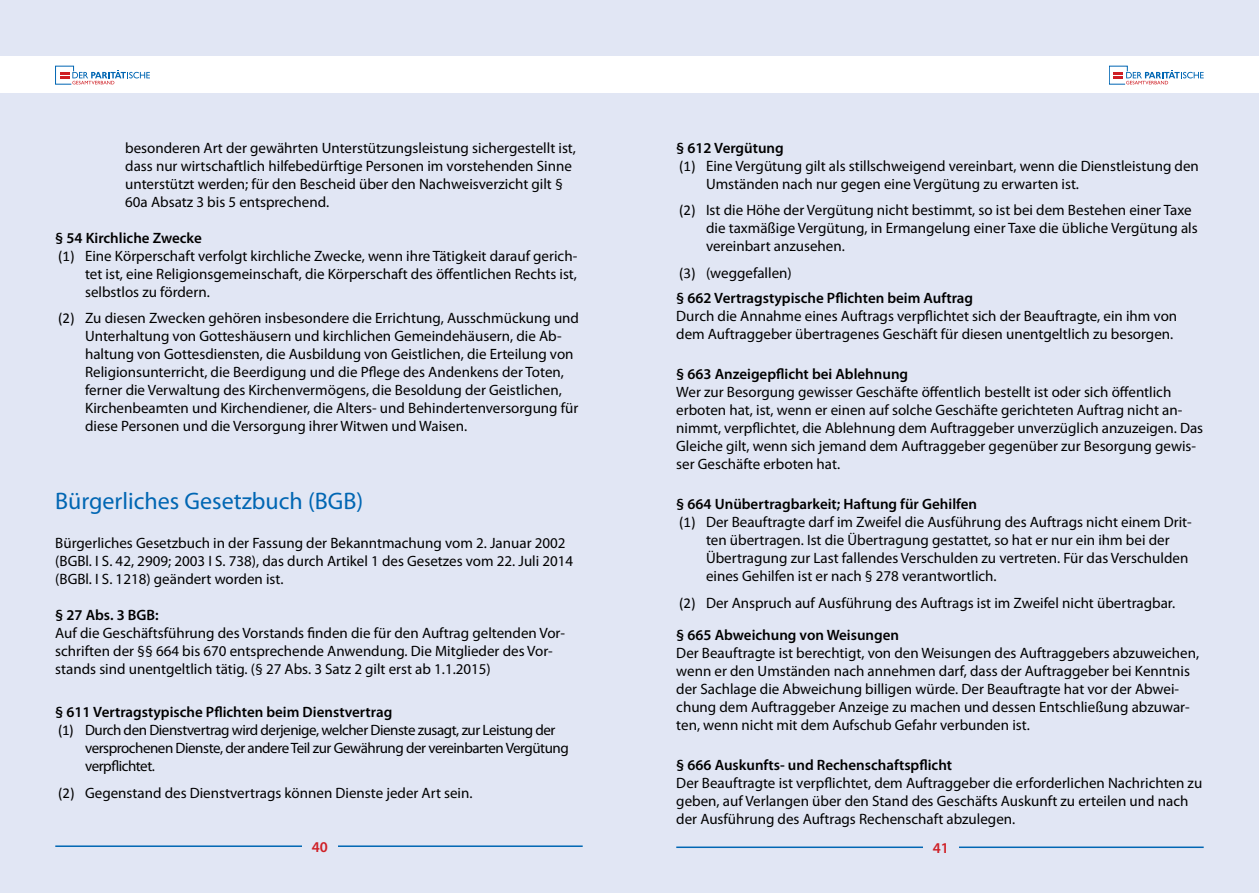
<style>
.page{position:relative;width:1259px;height:893px;background:#fff}
.page>*{position:absolute;margin:0;border:0;box-sizing:border-box;transform-origin:0 0}
.t1{font:24px "Myriad Pro";color:#0066b3}
.t2{font:15px/18px "Myriad Pro";color:#000}
.t3{font:600 15px/25.5px "Myriad Pro";color:#000}
.t4{font:15px "Myriad Pro";letter-spacing:-.03em;color:#000}
.t5{font:600 15px "Myriad Pro";color:#cf1f25}
.s1{font-family:"Calibri"}
.s2{font-family:"Calibri";font-weight:400}
.s3{font-weight:400}
.s4{font-weight:600}
</style>
<div class="page">
<svg style="left:55px;top:66px;width:95px;height:18px"></svg>
<svg style="left:1109px;top:66px;width:94px;height:18px"></svg>
<div style="left:0;top:94px;width:1259px;height:799px;background:#e1e6f4"></div>
<hr style="left:676px;top:846px;width:527px;height:2px;background:#0066b3">
<div style="left:923px;top:841px;width:35px;height:26px;background:#e1e6f4"></div>
<div style="left:0;top:0;width:1259px;height:55px;background:#e1e6f4"></div>
<hr style="left:55px;top:845px;width:528px;height:2px;background:#0066b3">
<div style="left:302px;top:840px;width:36px;height:26px;background:#e1e6f4"></div>
<p class="t2" style="left:125px;top:138px;width:452px">besonderen Art der gewährten Unterstützungsleistung sichergestellt ist, dass nur wirtschaftlich hilfebedürftige Personen im vorstehenden Sinne unterstützt werden; für den Bescheid über den Nachweisverzicht gilt § 60a Absatz 3 bis 5 entsprechend.</p>
<p class="t3" style="left:55px;top:224px;width:148px">§ 54 Kirchliche Zwecke</p>
<p class="t2" style="left:58px;top:246px;width:521px"><span class="s1">(1)</span> Eine Körperschaft verfolgt kirchliche Zwecke, wenn ihre Tätigkeit darauf gerich-</p>
<p class="t2" style="left:85px;top:264px;width:493px">tet ist, eine Religionsgemeinschaft, die Körperschaft des öffentlichen Rechts ist,</p>
<p class="t2" style="left:85px;top:282px;width:126px">selbstlos zu fördern.</p>
<p class="t2" style="left:85px;top:309px;width:495px;text-indent:-27px"><span class="s1">(2)</span> Zu diesen Zwecken gehören insbesondere die Errichtung, Ausschmückung und Unterhaltung von Gotteshäusern und kirchlichen Gemeindehäusern, die Ab&shy;haltung von Gottesdiensten, die Ausbildung von Geistlichen, die Erteilung von Religionsunterricht, die Beerdigung und die Pflege des Andenkens der Toten, ferner die Verwaltung des Kirchenvermögens, die Besoldung der Geistlichen, Kirchenbeamten und Kirchendiener, die Alters- und Behindertenversorgung für diese Personen und die Versorgung ihrer Witwen und Waisen.</p>
<h1 class="t1" style="left:55px;top:487px;width:309px">Bürgerliches Gesetzbuch (BGB)</h1>
<p class="t2" style="left:55px;top:534px;width:519px">Bürgerliches Gesetzbuch in der Fassung der Bekanntmachung vom 2. Januar 2002 (BGBl. I S. 42, 2909; 2003 I S. 738), das durch Artikel 1 des Gesetzes vom 22. Juli 2014 (BGBl. I S. 1218) geändert worden ist.</p>
<p class="t3" style="left:55px;top:602px;width:105px">§ 27 Abs. 3 BGB:</p>
<p class="t2" style="left:55px;top:624px;width:511px">Auf die Geschäftsführung des Vorstands finden die für den Auftrag geltenden Vor&shy;schriften der §§ 664 bis 670 entsprechende Anwendung. Die Mitglieder des Vor&shy;stands sind unentgeltlich tätig. (§ 27 Abs. 3 Satz 2 gilt erst ab 1.1.2015)</p>
<p class="t3" style="left:55px;top:699px;width:338px">§ 611 Vertragstypische Pflichten beim Dienstvertrag</p>
<p class="t4" style="left:58px;top:721px;width:499px"><span class="s1">(1)</span> Durch den Dienstvertrag wird derjenige, welcher Dienste zusagt, zur Leistung der</p>
<p class="t4" style="left:85px;top:739px;width:485px">versprochenen Dienste, der andere Teil zur Gewährung der vereinbarten Vergütung</p>
<p class="t4" style="left:85px;top:757px;width:71px">verpflichtet.</p>
<p class="t2" style="left:58px;top:784px;width:416px"><span class="s1">(2)</span> Gegenstand des Dienstvertrags können Dienste jeder Art sein.</p>
<p class="t5" style="left:312px;top:837px;width:18px">40</p>
<p class="t3" style="left:676px;top:134px;width:109px">§ 612 Vergütung</p>
<p class="t2" style="left:679px;top:156px;width:521px"><span class="s1">(1)</span> Eine Vergütung gilt als stillschweigend vereinbart, wenn die Dienstleistung den</p>
<p class="t2" style="left:706px;top:174px;width:374px">Umständen nach nur gegen eine Vergütung zu erwarten ist.</p>
<p class="t2" style="left:706px;top:201px;width:493px;text-indent:-27px"><span class="s1">(2)</span> Ist die Höhe der Vergütung nicht bestimmt, so ist bei dem Bestehen einer Taxe die taxmäßige Vergütung, in Ermangelung einer Taxe die übliche Vergütung als vereinbart anzusehen.</p>
<p class="t3" style="left:676px;top:259px;width:298px"><span class="s2">(3)</span> <span class="s3">(weggefallen)<br></span>§ 662 Vertragstypische Pflichten beim Auftrag</p>
<p class="t2" style="left:676px;top:307px;width:502px">Durch die Annahme eines Auftrags verpflichtet sich der Beauftragte, ein ihm von dem Auftraggeber übertragenes Geschäft für diesen unentgeltlich zu besorgen.</p>
<p class="t3" style="left:676px;top:361px;width:233px">§ 663 Anzeigepflicht bei Ablehnung</p>
<p class="t2" style="left:676px;top:383px;width:528px">Wer zur Besorgung gewisser Geschäfte öffentlich bestellt ist oder sich öffentlich erboten hat, ist, wenn er einen auf solche Geschäfte gerichteten Auftrag nicht an&shy;nimmt, verpflichtet, die Ablehnung dem Auftraggeber unverzüglich anzuzeigen. Das Gleiche gilt, wenn sich jemand dem Auftraggeber gegenüber zur Besorgung gewis&shy;ser Geschäfte erboten hat.</p>
<p class="t3" style="left:676px;top:491px;width:302px">§ 664 Unübertragbarkeit; Haftung für Gehilfen</p>
<p class="t2" style="left:679px;top:513px;width:514px"><span class="s1">(1)</span> Der Beauftragte darf im Zweifel die Ausführung des Auftrags nicht einem Drit-</p>
<p class="t2" style="left:706px;top:531px;width:465px">ten übertragen. Ist die Übertragung gestattet, so hat er nur ein ihm bei der</p>
<p class="t2" style="left:706px;top:549px;width:484px">Übertragung zur Last fallendes Verschulden zu vertreten. Für das Verschulden</p>
<p class="t2" style="left:706px;top:567px;width:292px">eines Gehilfen ist er nach § 278 verantwortlich.</p>
<p class="t2" style="left:676px;top:586px;width:500px;line-height:32.4px"><span class="s1">(2)</span> Der Anspruch auf Ausführung des Auftrags ist im Zweifel nicht übertragbar. <span class="s4">§ 665 Abweichung von Weisungen</span></p>
<p class="t2" style="left:676px;top:644px;width:524px">Der Beauftragte ist berechtigt, von den Weisungen des Auftraggebers abzuweichen, wenn er den Umständen nach annehmen darf, dass der Auftraggeber bei Kenntnis der Sachlage die Abweichung billigen würde. Der Beauftragte hat vor der Abwei&shy;chung dem Auftraggeber Anzeige zu machen und dessen Entschließung abzuwar&shy;ten, wenn nicht mit dem Aufschub Gefahr verbunden ist.</p>
<p class="t3" style="left:676px;top:752px;width:277px">§ 666 Auskunfts- und Rechenschaftspflicht</p>
<p class="t2" style="left:676px;top:773px;width:527px">Der Beauftragte ist verpflichtet, dem Auftraggeber die erforderlichen Nachrichten zu geben, auf Verlangen über den Stand des Geschäfts Auskunft zu erteilen und nach der Ausführung des Auftrags Rechenschaft abzulegen.</p>
<p class="t5" style="left:932px;top:838px;width:18px">41</p>
</div>
